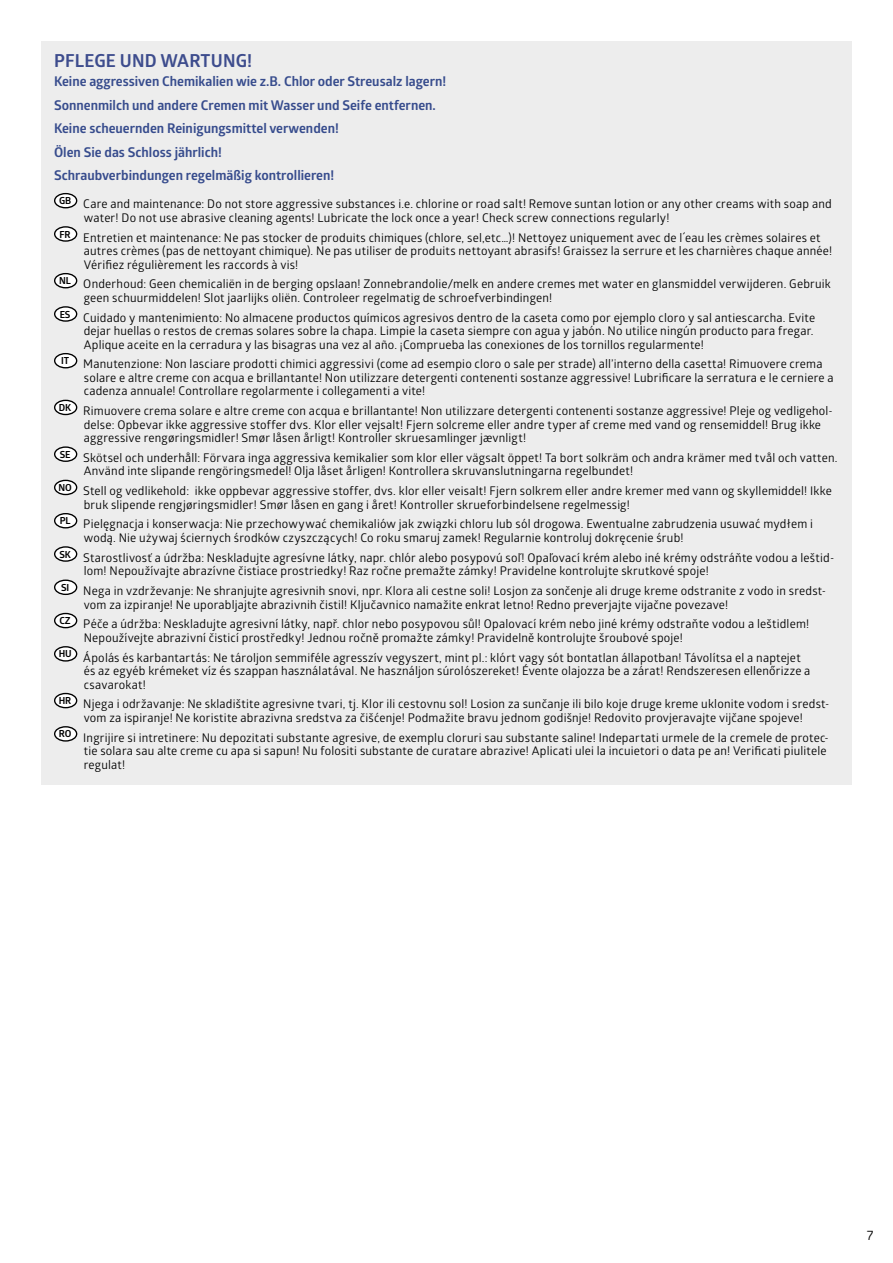
<style>
.page{position:relative;width:893px;height:1263px;background:#fff}
.page>*{position:absolute;margin:0;border:0;box-sizing:border-box;transform-origin:0 0}
.t1{font:700 18px "Glober";letter-spacing:.01em;color:#3d4c8d}
.t2{font:700 13.5px/23.4px "Glober";color:#374c8d}
.t3{font:13.5px "Glober";color:#000}
.t4{font:12px/13.5px "Glober";letter-spacing:.015em;color:#000}
</style>
<div class="page">
<div style="left:41px;top:41px;width:811px;height:44px;background:#ededed"></div>
<div style="left:41px;top:64px;width:811px;height:39px;background:#ededed"></div>
<div style="left:41px;top:87px;width:811px;height:39px;background:#ededed"></div>
<div style="left:41px;top:111px;width:811px;height:39px;background:#ededed"></div>
<div style="left:41px;top:134px;width:811px;height:39px;background:#ededed"></div>
<div style="left:41px;top:158px;width:811px;height:38px;background:#ededed"></div>
<div style="left:41px;top:187px;width:811px;height:51px;background:#ededed"></div>
<div style="left:41px;top:220px;width:811px;height:65px;background:#ededed"></div>
<div style="left:41px;top:267px;width:811px;height:51px;background:#ededed"></div>
<div style="left:41px;top:300px;width:811px;height:65px;background:#ededed"></div>
<div style="left:41px;top:347px;width:811px;height:64px;background:#ededed"></div>
<div style="left:41px;top:394px;width:811px;height:64px;background:#ededed"></div>
<div style="left:41px;top:440px;width:811px;height:51px;background:#ededed"></div>
<div style="left:41px;top:474px;width:811px;height:51px;background:#ededed"></div>
<div style="left:41px;top:507px;width:811px;height:51px;background:#ededed"></div>
<div style="left:41px;top:540px;width:811px;height:51px;background:#ededed"></div>
<div style="left:41px;top:573px;width:811px;height:51px;background:#ededed"></div>
<div style="left:41px;top:607px;width:811px;height:51px;background:#ededed"></div>
<div style="left:41px;top:640px;width:811px;height:64px;background:#ededed"></div>
<div style="left:41px;top:687px;width:811px;height:51px;background:#ededed"></div>
<div style="left:41px;top:720px;width:811px;height:64px;background:#ededed"></div>
<div style="left:55px;top:194px;width:22px;height:14px;background:#fff;border-radius:50%"></div>
<div style="left:54px;top:193px;width:23px;height:15px;border:1px solid #000;border-radius:50%"></div>
<div style="left:55px;top:227px;width:22px;height:14px;background:#fff;border-radius:50%"></div>
<div style="left:54px;top:226px;width:23px;height:16px;border:1px solid #000;border-radius:50%"></div>
<div style="left:55px;top:274px;width:22px;height:14px;background:#fff;border-radius:50%"></div>
<div style="left:54px;top:273px;width:23px;height:15px;border:1px solid #000;border-radius:50%"></div>
<svg style="left:55px;top:307px;width:22px;height:14px"></svg>
<div style="left:54px;top:306px;width:23px;height:16px;border:1px solid #000;border-radius:50%"></div>
<div style="left:55px;top:354px;width:22px;height:14px;background:#fff;border-radius:50%"></div>
<div style="left:54px;top:353px;width:23px;height:15px;border:1px solid #000;border-radius:50%"></div>
<div style="left:55px;top:400px;width:22px;height:14px;background:#fff;border-radius:50%"></div>
<div style="left:54px;top:400px;width:23px;height:15px;border:1px solid #000;border-radius:50%"></div>
<svg style="left:55px;top:447px;width:22px;height:14px"></svg>
<div style="left:54px;top:446px;width:23px;height:16px;border:1px solid #000;border-radius:50%"></div>
<div style="left:55px;top:480px;width:22px;height:14px;background:#fff;border-radius:50%"></div>
<div style="left:54px;top:480px;width:23px;height:15px;border:1px solid #000;border-radius:50%"></div>
<div style="left:55px;top:514px;width:22px;height:14px;background:#fff;border-radius:50%"></div>
<div style="left:54px;top:513px;width:23px;height:15px;border:1px solid #000;border-radius:50%"></div>
<svg style="left:55px;top:547px;width:22px;height:14px"></svg>
<div style="left:54px;top:546px;width:23px;height:16px;border:1px solid #000;border-radius:50%"></div>
<div style="left:55px;top:580px;width:22px;height:14px;background:#fff;border-radius:50%"></div>
<div style="left:54px;top:579px;width:23px;height:16px;border:1px solid #000;border-radius:50%"></div>
<div style="left:55px;top:613px;width:22px;height:15px;background:#fff;border-radius:50%"></div>
<div style="left:54px;top:613px;width:23px;height:15px;border:1px solid #000;border-radius:50%"></div>
<svg style="left:55px;top:647px;width:22px;height:14px"></svg>
<div style="left:54px;top:646px;width:23px;height:16px;border:1px solid #000;border-radius:50%"></div>
<div style="left:55px;top:693px;width:22px;height:15px;background:#fff;border-radius:50%"></div>
<div style="left:54px;top:693px;width:23px;height:15px;border:1px solid #000;border-radius:50%"></div>
<svg style="left:55px;top:727px;width:22px;height:14px"></svg>
<div style="left:54px;top:726px;width:23px;height:16px;border:1px solid #000;border-radius:50%"></div>
<h1 class="t1" style="left:54px;top:48px;width:200px">PFLEGE UND WARTUNG!</h1>
<p class="t2" style="left:54px;top:69px;width:394px">Keine aggressiven Chemikalien wie z.B. Chlor oder Streusalz lagern!<br>Sonnenmilch und andere Cremen mit Wasser und Seife entfernen.<br>Keine scheuernden Reinigungsmittel verwenden!<br>Ölen Sie das Schloss jährlich!<br>Schraubverbindungen regelmäßig kontrollieren!</p>
<p class="t4" style="left:84px;top:197px;width:749px;text-indent:-25px"><sup>GB</sup> Care and maintenance: Do not store aggressive substances i.e. chlorine or road salt! Remove suntan lotion or any other creams with soap and water! Do not use abrasive cleaning agents! Lubricate the lock once a year! Check screw connections regularly!</p>
<p class="t4" style="left:84px;top:230px;width:750px;text-indent:-24px"><sup>FR</sup> Entretien et maintenance: Ne pas stocker de produits chimiques (chlore, sel,etc…)! Nettoyez uniquement avec de l´eau les crèmes solaires et autres crèmes (pas de nettoyant chimique). Ne pas utiliser de produits nettoyant abrasifs! Graissez la serrure et les charnières chaque année!<br>Vérifiez régulièrement les raccords à vis!</p>
<p class="t4" style="left:84px;top:277px;width:749px;text-indent:-24px"><sup>NL</sup> Onderhoud: Geen chemicaliën in de berging opslaan! Zonnebrandolie/melk en andere cremes met water en glansmiddel verwijderen. Gebruik geen schuurmiddelen! Slot jaarlijks oliën. Controleer regelmatig de schroefverbindingen!</p>
<p class="t4" style="left:84px;top:310px;width:733px;text-indent:-24px"><sup>ES</sup> Cuidado y mantenimiento: No almacene productos químicos agresivos dentro de la caseta como por ejemplo cloro y sal antiescarcha. Evite dejar huellas o restos de cremas solares sobre la chapa. Limpie la caseta siempre con agua y jabón. No utilice ningún producto para fregar.<br>Aplique aceite en la cerradura y las bisagras una vez al año. ¡Comprueba las conexiones de los tornillos regularmente!</p>
<p class="t4" style="left:84px;top:357px;width:751px;text-indent:-23px"><sup>IT</sup> Manutenzione: Non lasciare prodotti chimici aggressivi (come ad esempio cloro o sale per strade) all’interno della casetta! Rimuovere crema solare e altre creme con acqua e brillantante! Non utilizzare detergenti contenenti sostanze aggressive! Lubrificare la serratura e le cerniere a cadenza annuale! Controllare regolarmente i collegamenti a vite!</p>
<p class="t4" style="left:84px;top:404px;width:750px;text-indent:-25px"><sup>DK</sup> Rimuovere crema solare e altre creme con acqua e brillantante! Non utilizzare detergenti contenenti sostanze aggressive! Pleje og vedligehol&shy;delse: Opbevar ikke aggressive stoffer dvs. Klor eller vejsalt! Fjern solcreme eller andre typer af creme med vand og rensemiddel! Brug ikke aggressive rengøringsmidler! Smør låsen årligt! Kontroller skruesamlinger jævnligt!</p>
<p class="t4" style="left:84px;top:450px;width:755px;text-indent:-24px"><sup>SE</sup> Skötsel och underhåll: Förvara inga aggressiva kemikalier som klor eller vägsalt öppet! Ta bort solkräm och andra krämer med tvål och vatten.<br>Använd inte slipande rengöringsmedel! Olja låset årligen! Kontrollera skruvanslutningarna regelbundet!</p>
<p class="t4" style="left:84px;top:484px;width:749px;text-indent:-25px"><sup>NO</sup> Stell og vedlikehold: ikke oppbevar aggressive stoffer, dvs. klor eller veisalt! Fjern solkrem eller andre kremer med vann og skyllemiddel! Ikke bruk slipende rengjøringsmidler! Smør låsen en gang i året! Kontroller skrueforbindelsene regelmessig!</p>
<p class="t4" style="left:84px;top:517px;width:731px;text-indent:-24px"><sup>PL</sup> Pielęgnacja i konserwacja: Nie przechowywać chemikaliów jak związki chloru lub sól drogowa. Ewentualne zabrudzenia usuwać mydłem i wodą. Nie używaj ściernych środków czyszczących! Co roku smaruj zamek! Regularnie kontroluj dokręcenie śrub!</p>
<p class="t4" style="left:84px;top:550px;width:752px;text-indent:-24px"><sup>SK</sup> Starostlivosť a údržba: Neskladujte agresívne látky, napr. chlór alebo posypovú soľ! Opaľovací krém alebo iné krémy odstráňte vodou a leštid&shy;lom! Nepoužívajte abrazívne čistiace prostriedky! Raz ročne premažte zámky! Pravidelne kontrolujte skrutkové spoje!</p>
<p class="t4" style="left:84px;top:583px;width:744px;text-indent:-23px"><sup>SI</sup> Nega in vzdrževanje: Ne shranjujte agresivnih snovi, npr. Klora ali cestne soli! Losjon za sončenje ali druge kreme odstranite z vodo in sredst&shy;vom za izpiranje! Ne uporabljajte abrazivnih čistil! Ključavnico namažite enkrat letno! Redno preverjajte vijačne povezave!</p>
<p class="t4" style="left:84px;top:617px;width:727px;text-indent:-24px"><sup>CZ</sup> Péče a údržba: Neskladujte agresivní látky, např. chlor nebo posypovou sůl! Opalovací krém nebo jiné krémy odstraňte vodou a leštidlem!<br>Nepoužívejte abrazivní čisticí prostředky! Jednou ročně promažte zámky! Pravidelně kontrolujte šroubové spoje!</p>
<p class="t4" style="left:84px;top:650px;width:728px;text-indent:-25px"><sup>HU</sup> Ápolás és karbantartás: Ne tároljon semmiféle agresszív vegyszert, mint pl.: klórt vagy sót bontatlan állapotban! Távolítsa el a naptejet és az egyéb krémeket víz és szappan használatával. Ne használjon súrolószereket! Évente olajozza be a zárat! Rendszeresen ellenőrizze a csavarokat!</p>
<p class="t4" style="left:59px;top:697px;width:772px;text-align:center"><sup>HR</sup> Njega i održavanje: Ne skladištite agresivne tvari, tj. Klor ili cestovnu sol! Losion za sunčanje ili bilo koje druge kreme uklonite vodom i sredst&shy;vom za ispiranje! Ne koristite abrazivna sredstva za čišćenje! Podmažite bravu jednom godišnje! Redovito provjeravajte vijčane spojeve!</p>
<p class="t4" style="left:84px;top:730px;width:746px;text-indent:-25px"><sup>RO</sup> Ingrijire si intretinere: Nu depozitati substante agresive, de exemplu cloruri sau substante saline! Indepartati urmele de la cremele de protec&shy;tie solara sau alte creme cu apa si sapun! Nu folositi substante de curatare abrazive! Aplicati ulei la incuietori o data pe an! Verificati piulitele regulat!</p>
<p class="t3" style="left:867px;top:1226px;width:8px">7</p>
</div>
